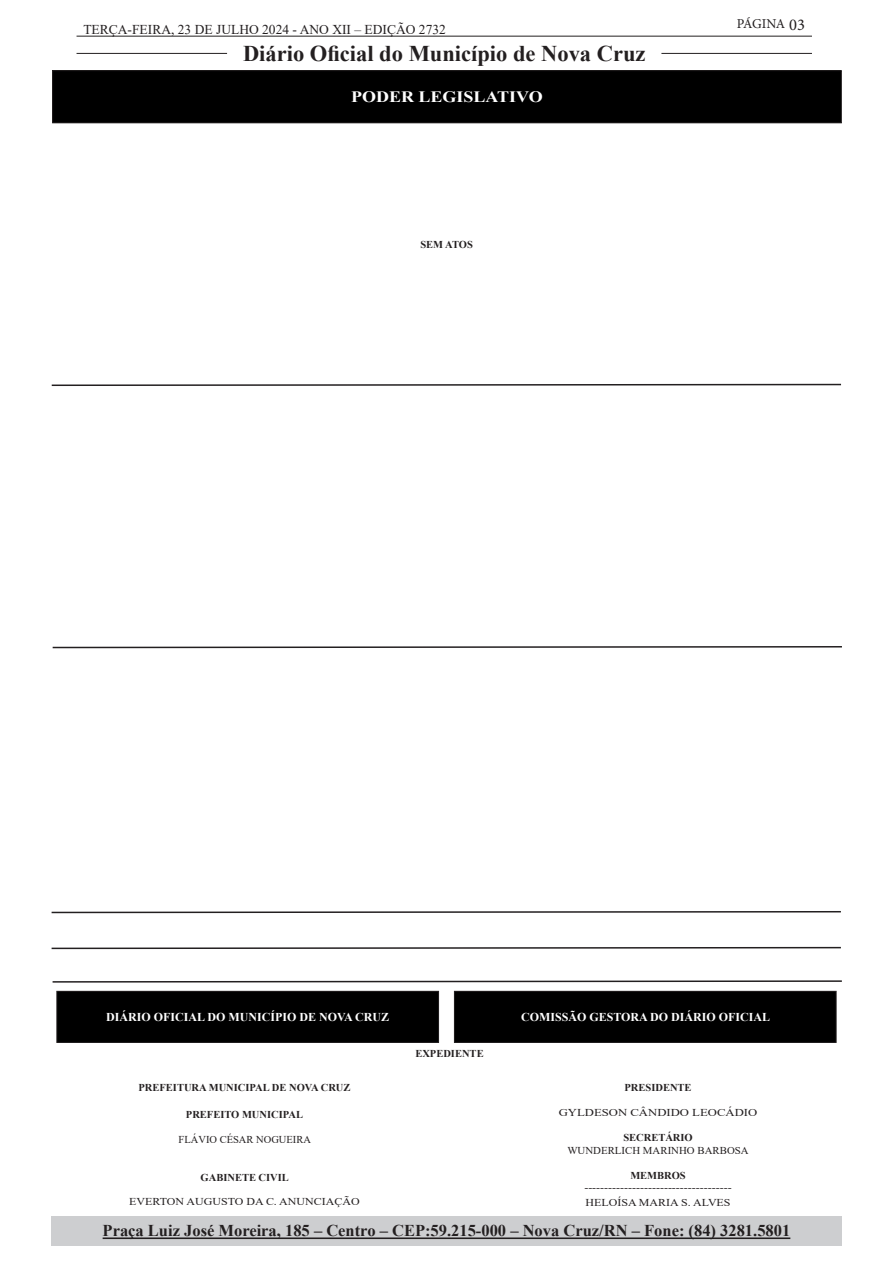
<style>
.page{position:relative;width:893px;height:1263px;background:#fff}
.page>*{position:absolute;margin:0;border:0;box-sizing:border-box;transform-origin:0 0}
.t1{font:700 22.5px "Times New Roman";color:#231f20}
.t2{font:700 16.5px "Times New Roman";color:#231f20}
.t3{font:700 15.75px "Times New Roman";color:#fff;scale:1.14 1}
.t4{font:13.5px "Times New Roman";color:#231f20}
.t5{font:13.5px "Minion Pro";letter-spacing:-.03em;color:#231f20}
.t6{font:700 12px "Times New Roman";color:#fff}
.t7{font:700 10.5px "Times New Roman";color:#231f20}
.t8{font:10.5px "Times New Roman";color:#231f20;scale:1.14 1}
.t9{font:10.5px "Times New Roman";color:#231f20}
.t10{font:10.5px "Times New Roman";color:#231f20;scale:1.21 1}
.s1{font-size:16.5px}
</style>
<div class="page">
<hr style="left:77px;top:36px;width:735px;height:1px;background:#231f20">
<hr style="left:77px;top:53px;width:150px;height:1px;background:#231f20">
<hr style="left:661px;top:53px;width:151px;height:1px;background:#231f20">
<div style="left:51px;top:1216px;width:791px;height:29px;background:#cdced0"></div>
<hr style="left:103px;top:1237px;width:687px;height:2px;background:#231f20">
<div style="left:53px;top:71px;width:788px;height:52px;background:#000"></div>
<div style="left:52px;top:70px;width:790px;height:53px;border:1px solid #231f20"></div>
<div style="left:454px;top:991px;width:382px;height:51px;background:#000"></div>
<div style="left:454px;top:991px;width:383px;height:52px;border:1px solid #231f20"></div>
<div style="left:57px;top:991px;width:382px;height:51px;background:#000"></div>
<div style="left:56px;top:991px;width:383px;height:52px;border:1px solid #231f20"></div>
<svg style="left:52px;top:980px;width:790px;height:3px"></svg>
<svg style="left:51px;top:383px;width:791px;height:3px"></svg>
<svg style="left:52px;top:646px;width:790px;height:3px"></svg>
<svg style="left:51px;top:911px;width:790px;height:3px"></svg>
<svg style="left:51px;top:946px;width:790px;height:4px"></svg>
<p class="t4" style="left:83px;top:20px;width:364px">TERÇA-FEIRA, 23 DE JULHO 2024 - ANO XII – EDIÇÃO 2732</p>
<h1 class="t1" style="left:243px;top:37px;width:404px">Diário Oficial do Município de Nova Cruz</h1>
<p class="t3" style="left:351px;top:85px;width:170px">PODER LEGISLATIVO</p>
<p class="t7" style="left:420px;top:237px;width:54px">SEM ATOS</p>
<p class="t5" style="left:737px;top:15px;width:70px">PÁGINA <span class="s1">03</span></p>
<p class="t6" style="left:106px;top:1008px;width:285px">DIÁRIO OFICIAL DO MUNICÍPIO DE NOVA CRUZ</p>
<p class="t6" style="left:521px;top:1008px;width:251px">COMISSÃO GESTORA DO DIÁRIO OFICIAL</p>
<p class="t7" style="left:415px;top:1046px;width:70px">EXPEDIENTE</p>
<p class="t7" style="left:624px;top:1079px;width:69px">PRESIDENTE</p>
<p class="t10" style="left:559px;top:1105px;width:166px">GYLDESON CÂNDIDO LEOCÁDIO</p>
<p class="t7" style="left:623px;top:1130px;width:71px">SECRETÁRIO</p>
<p class="t9" style="left:567px;top:1143px;width:183px">WUNDERLICH MARINHO BARBOSA</p>
<p class="t7" style="left:630px;top:1168px;width:57px">MEMBROS</p>
<p class="t8" style="left:584px;top:1180px;width:131px">-------------------------------------</p>
<p class="t8" style="left:585px;top:1195px;width:129px">HELOÍSA MARIA S. ALVES</p>
<p class="t7" style="left:139px;top:1080px;width:213px">PREFEITURA MUNICIPAL DE NOVA CRUZ</p>
<p class="t7" style="left:186px;top:1107px;width:119px">PREFEITO MUNICIPAL</p>
<p class="t9" style="left:179px;top:1132px;width:134px">FLÁVIO CÉSAR NOGUEIRA</p>
<p class="t7" style="left:201px;top:1170px;width:90px">GABINETE CIVIL</p>
<p class="t8" style="left:129px;top:1194px;width:204px">EVERTON AUGUSTO DA C. ANUNCIAÇÃO</p>
<h2 class="t2" style="left:103px;top:1219px;width:689px">Praça Luiz José Moreira, 185 – Centro – CEP:59.215-000 – Nova Cruz/RN – Fone: (84) 3281.5801</h2>
</div>
